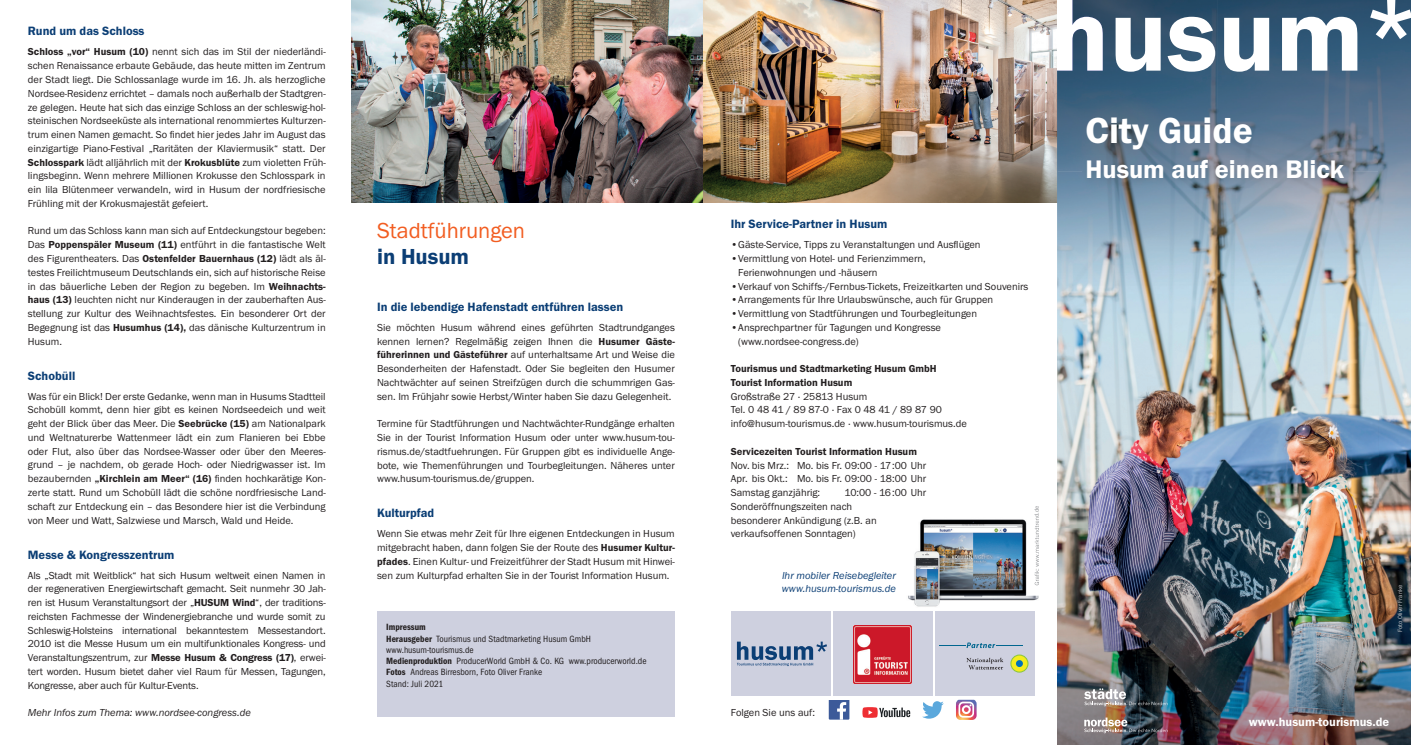
<style>
.page{position:relative;width:1411px;height:745px;background:#fff}
.page>*{position:absolute;margin:0;border:0;box-sizing:border-box;transform-origin:0 0}
.t1{font:600 37.5px "Franklin Gothic Itc T";color:#fff}
.t2{font:600 26.25px "Franklin Gothic Itc T";color:#fff}
.t3{font:22.5px/26.2px "Franklin Gothic Itc T";color:#f25d21}
.t4{font:600 12.5px "Franklin Gothic Itc T";color:#0b3e75}
.t5{font:600 12.5px "Franklin Gothic Itc T";color:#fff}
.t6{font:10.5px/13.8px "Franklin Gothic Itc T";color:#231f20;text-align:justify}
.t7{font:italic 10.5px/13.1px "Franklin Gothic Itc T";color:#0b3e75}
.t8{font:italic 10.5px "Franklin Gothic Itc T";color:#231f20}
.t9{font:9.38px/11.2px "Franklin Got Cd ITC";color:#231f20}
.t10{font:6.25px "Franklin Gothic Itc T";letter-spacing:-.005em;color:#c7c8ca}
.s1{font-weight:600}
.s2{font-weight:600;color:#0b3e75}
</style>
<div class="page">
<div style="left:935px;top:610px;width:99px;height:85px;background:#ced0df"></div>
<img style="left:351px;top:0;width:706px;height:202px">
<svg style="left:939px;top:642px;width:83px;height:5px"></svg>
<svg style="left:1010px;top:654px;width:18px;height:18px"></svg>
<svg style="left:1011px;top:655px;width:16px;height:16px"></svg>
<svg style="left:1015px;top:659px;width:7px;height:7px"></svg>
<svg style="left:966px;top:657px;width:37px;height:12px"></svg>
<div style="left:377px;top:610px;width:298px;height:106px;background:#ced0df"></div>
<div style="left:731px;top:610px;width:99px;height:85px;background:#ced0df"></div>
<div style="left:833px;top:610px;width:99px;height:85px;background:#ced0df"></div>
<svg style="left:737px;top:641px;width:90px;height:24px"></svg>
<img style="left:853px;top:625px;width:58px;height:58px">
<img style="left:1057px;top:0;width:353px;height:744px">
<svg style="left:1084px;top:717px;width:83px;height:15px"></svg>
<svg style="left:1084px;top:688px;width:83px;height:17px"></svg>
<svg style="left:1057px;top:0;width:45px;height:71px"></svg>
<img style="left:1082px;top:155px;width:270px;height:33px">
<svg style="left:828px;top:700px;width:21px;height:19px"></svg>
<svg style="left:862px;top:707px;width:48px;height:10px"></svg>
<svg style="left:922px;top:701px;width:21px;height:17px"></svg>
<svg style="left:956px;top:699px;width:20px;height:20px"></svg>
<img style="left:908px;top:517px;width:131px;height:90px">
<img style="left:1034px;top:517px;width:4px;height:68px">
<svg style="left:1115px;top:0;width:296px;height:72px"></svg>
<p class="t4" style="left:28px;top:24px;width:118px">Rund um das Schloss</p>
<p class="t6" style="left:28px;top:45px;width:299px"><span class="s1">Schloss „vor“ Husum (10)</span> nennt sich das im Stil der niederländi&shy;schen Renaissance erbaute Gebäude, das heute mitten im Zentrum der Stadt liegt. Die Schlossanlage wurde im 16. Jh. als herzogliche Nordsee-Residenz errichtet – damals noch außerhalb der Stadtgren&shy;ze gelegen. Heute hat sich das einzige Schloss an der schleswig-hol&shy;steinischen Nordseeküste als international renommiertes Kulturzen&shy;trum einen Namen gemacht. So findet hier jedes Jahr im August das einzigartige Piano-Festival „Raritäten der Klaviermusik“ statt. Der <span class="s1">Schlosspark</span> lädt alljährlich mit der <span class="s1">Krokusblüte</span> zum violetten Früh&shy;lingsbeginn. Wenn mehrere Millionen Krokusse den Schlosspark in ein lila Blütenmeer verwandeln, wird in Husum der nordfriesische Frühling mit der Krokusmajestät gefeiert.</p>
<p class="t6" style="left:28px;top:224px;width:299px">Rund um das Schloss kann man sich auf Entdeckungstour begeben:<br>Das <span class="s1">Poppenspäler Museum (11)</span> entführt in die fantastische Welt des Figurentheaters. Das <span class="s1">Ostenfelder Bauernhaus (12)</span> lädt als äl&shy;testes Freilichtmuseum Deutschlands ein, sich auf historische Reise in das bäuerliche Leben der Region zu begeben. Im <span class="s1">Weihnachts&shy;haus (13)</span> leuchten nicht nur Kinderaugen in der zauberhaften Aus&shy;stellung zur Kultur des Weihnachtsfestes. Ein besonderer Ort der Begegnung ist das <span class="s1">Husumhus (14),</span> das dänische Kulturzentrum in Husum.</p>
<p class="t4" style="left:28px;top:368px;width:49px">Schobüll</p>
<p class="t6" style="left:28px;top:389px;width:299px">Was für ein Blick! Der erste Gedanke, wenn man in Husums Stadtteil Schobüll kommt, denn hier gibt es keinen Nordseedeich und weit geht der Blick über das Meer. Die <span class="s1">Seebrücke (15)</span> am Nationalpark und Weltnaturerbe Wattenmeer lädt ein zum Flanieren bei Ebbe oder Flut, also über das Nordsee-Wasser oder über den Meeres&shy;grund – je nachdem, ob gerade Hoch- oder Niedrigwasser ist. Im bezaubernden <span class="s1">„Kirchlein am Meer“ (16)</span> finden hochkarätige Kon&shy;zerte statt. Rund um Schobüll lädt die schöne nordfriesische Land&shy;schaft zur Entdeckung ein – das Besondere hier ist die Verbindung von Meer und Watt, Salzwiese und Marsch, Wald und Heide.</p>
<p class="t4" style="left:28px;top:546px;width:148px">Messe &amp; Kongresszentrum</p>
<p class="t6" style="left:28px;top:567px;width:299px">Als „Stadt mit Weitblick“ hat sich Husum weltweit einen Namen in der regenerativen Energiewirtschaft gemacht. Seit nunmehr 30 Jah&shy;ren ist Husum Veranstaltungsort der „<span class="s1">HUSUM Wind</span>“, der traditions&shy;reichsten Fachmesse der Windenergiebranche und wurde somit zu Schleswig-Holsteins international bekanntestem Messestandort.<br>2010 ist die Messe Husum um ein multifunktionales Kongress- und Veranstaltungszentrum, zur <span class="s1">Messe Husum &amp; Congress (17)</span>, erwei&shy;tert worden. Husum bietet daher viel Raum für Messen, Tagungen, Kongresse, aber auch für Kultur-Events.</p>
<p class="t8" style="left:28px;top:706px;width:224px">Mehr Infos zum Thema: www.nordsee-congress.de</p>
<p class="t3" style="left:377px;top:216px;width:149px">Stadtführungen <span class="s2">in Husum</span></p>
<p class="t4" style="left:377px;top:299px;width:248px">In die lebendige Hafenstadt entführen lassen</p>
<p class="t6" style="left:377px;top:320px;width:299px">Sie möchten Husum während eines geführten Stadtrundganges kennen lernen? Regelmäßig zeigen Ihnen die <span class="s1">Husumer Gäste&shy;führerinnen und Gästeführer</span> auf unterhaltsame Art und Weise die Besonderheiten der Hafenstadt. Oder Sie begleiten den Husumer Nachtwächter auf seinen Streifzügen durch die schummrigen Gas&shy;sen. Im Frühjahr sowie Herbst/Winter haben Sie dazu Gelegenheit.</p>
<p class="t6" style="left:377px;top:416px;width:299px">Termine für Stadtführungen und Nachtwächter-Rundgänge erhalten Sie in der Tourist Information Husum oder unter www.husum-tou&shy;rismus.de/stadtfuehrungen. Für Gruppen gibt es individuelle Ange&shy;bote, wie Themenführungen und Tourbegleitungen. Näheres unter www.husum-tourismus.de/gruppen.</p>
<p class="t4" style="left:377px;top:505px;width:59px">Kulturpfad</p>
<p class="t6" style="left:377px;top:526px;width:299px">Wenn Sie etwas mehr Zeit für Ihre eigenen Entdeckungen in Husum mitgebracht haben, dann folgen Sie der Route des <span class="s1">Husumer Kultur&shy;pfades</span>. Einen Kultur- und Freizeitführer der Stadt Husum mit Hinwei&shy;sen zum Kulturpfad erhalten Sie in der Tourist Information Husum.</p>
<p class="t9" style="left:386px;top:621px;width:262px"><span class="s1">Impressum<br>Herausgeber</span> Tourismus und Stadtmarketing Husum GmbH www.husum-tourismus.de<br><span class="s1">Medienproduktion</span> ProducerWorld GmbH &amp; Co. KG www.producerworld.de <span class="s1">Fotos</span> Andreas Birresborn, Foto Oliver Franke<br>Stand: Juli 2021</p>
<p class="t4" style="left:730px;top:216px;width:158px">Ihr Service-Partner in Husum</p>
<p class="t6" style="left:730px;top:237px;width:251px">• Gäste-Service, Tipps zu Veranstaltungen und Ausflügen</p>
<p class="t6" style="left:738px;top:251px;width:189px;text-indent:-8px">• Vermittlung von Hotel- und Ferienzimmern,<br>Ferienwohnungen und -häusern</p>
<p class="t6" style="left:730px;top:279px;width:299px">• Verkauf von Schiffs-/Fernbus-Tickets, Freizeitkarten und Souvenirs</p>
<p class="t6" style="left:730px;top:292px;width:264px">• Arrangements für Ihre Urlaubswünsche, auch für Gruppen</p>
<p class="t6" style="left:730px;top:306px;width:248px">• Vermittlung von Stadtführungen und Tourbegleitungen</p>
<p class="t6" style="left:738px;top:320px;width:204px;text-indent:-7px">• Ansprechpartner für Tagungen und Kongresse (www.nordsee-congress.de)</p>
<p class="t6" style="left:730px;top:361px;width:238px;text-align:left"><span class="s1">Tourismus und Stadtmarketing Husum GmbH Tourist Information Husum<br></span>Großstraße 27 · 25813 Husum<br>Tel. 0 48 41 / 89 87-0 · Fax 0 48 41 / 89 87 90 info@husum-tourismus.de · www.husum-tourismus.de</p>
<p class="t6" style="left:730px;top:444px;width:197px;text-align:left"><span class="s1">Servicezeiten Tourist Information Husum </span>Nov. bis Mrz.: Mo. bis Fr. 09:00 - 17 :00 Uhr Apr. bis Okt.: Mo. bis Fr. 09:00 - 18 :00 Uhr Samstag ganzjährig:</p>
<p class="t6" style="left:730px;top:485px;width:197px;text-align:left;text-indent:114px">10:00 - 16 :00 Uhr<br>Sonderöffnungszeiten nach<br>besonderer Ankündigung (z.B. an verkaufsoffenen Sonntagen)</p>
<p class="t7" style="left:781px;top:568px;width:116px">Ihr mobiler Reisebegleiter www.husum-tourismus.de</p>
<p class="t6" style="left:731px;top:705px;width:86px">Folgen Sie uns auf:</p>
<p class="t1" style="left:1085px;top:109px;width:169px">City Guide</p>
<p class="t2" style="left:1085px;top:154px;width:260px">Husum auf einen Blick</p>
<p class="t10" style="left:1396px;top:631px;width:49px;rotate:-90deg">Foto Oliver Franke</p>
<p class="t5" style="left:1248px;top:714px;width:142px">www.husum-tourismus.de</p>
</div>
